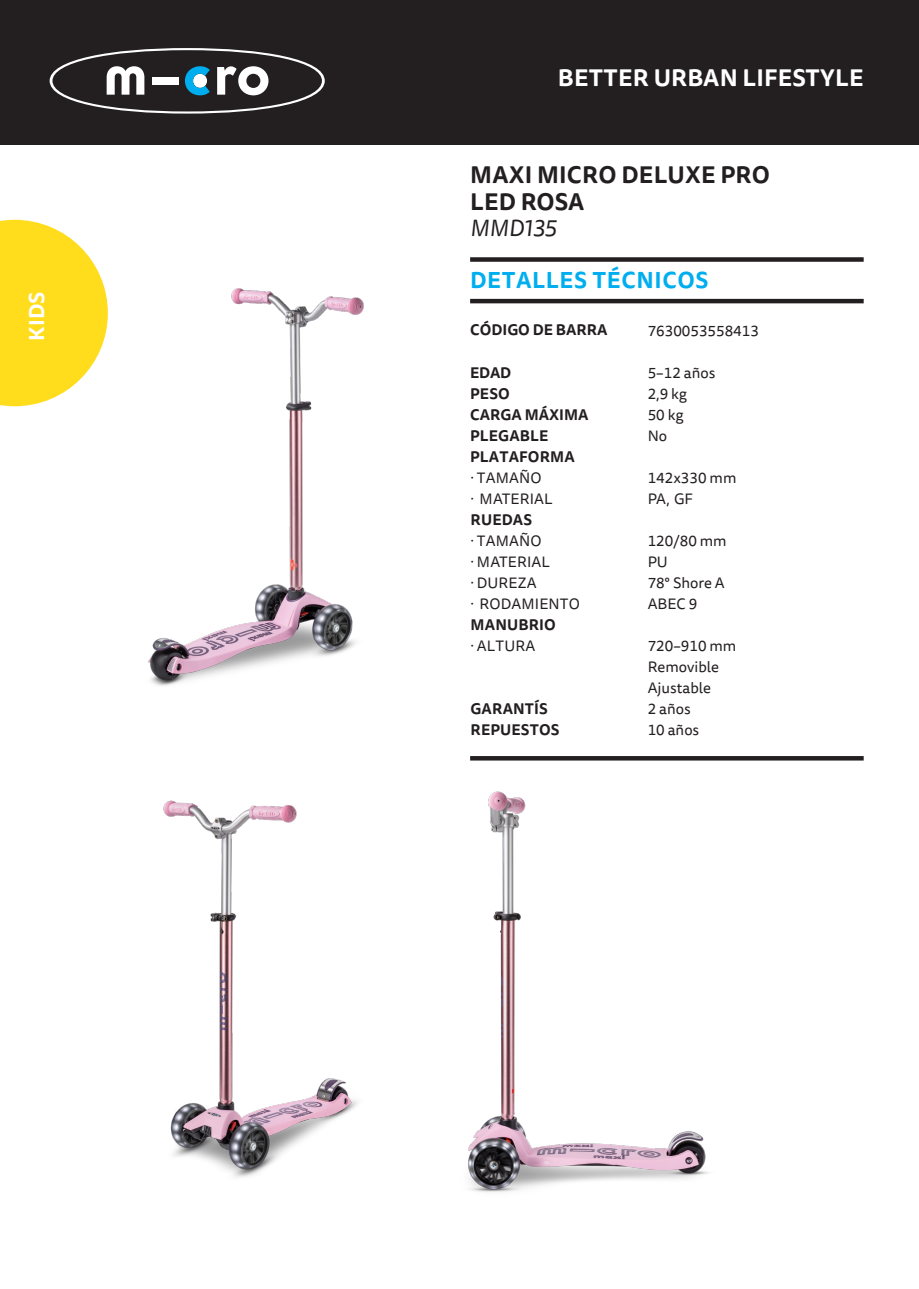
<style>
.page{position:relative;width:919px;height:1289px;background:#fff}
.page>*{position:absolute;margin:0;border:0;box-sizing:border-box;transform-origin:0 0}
.t1{font:700 23.4px/26.5px "Tisa Sans Pro";letter-spacing:.01em;color:#231f20}
.t2{font:700 23.4px "Tisa Sans Pro";letter-spacing:.01em;color:#fff}
.t3{font:italic 23.4px "Tisa Sans Pro";letter-spacing:.005em;color:#231f20}
.t4{font:700 22.5px "Tisa Sans Pro";letter-spacing:.025em;color:#00aeef}
.t5{font:700 21px "Tisa Sans Pro";color:#fff}
.t6{font:15px/21px "Tisa Sans Pro";color:#231f20}
.t7{font:700 15px/21px "Tisa Sans Pro";letter-spacing:.01em;color:#231f20}
</style>
<div class="page">
<div style="left:0;top:0;width:918px;height:145px;background:#231f20"></div>
<img style="left:148px;top:288px;width:216px;height:398px">
<img style="left:163px;top:800px;width:195px;height:378px">
<svg style="left:0;top:220px;width:108px;height:186px"></svg>
<img style="left:468px;top:791px;width:241px;height:401px">
<div style="left:470px;top:257px;width:393px;height:5px;background:#231f20"></div>
<hr style="left:470px;top:299px;width:393px;height:4px;background:#231f20">
<hr style="left:470px;top:756px;width:393px;height:4px;background:#231f20">
<svg style="left:50px;top:48px;width:275px;height:66px"></svg>
<div style="left:52px;top:50px;width:270px;height:61px;background:#231f20;border-radius:50%"></div>
<svg style="left:107px;top:66px;width:37px;height:29px"></svg>
<svg style="left:217px;top:66px;width:51px;height:29px"></svg>
<svg style="left:185px;top:66px;width:25px;height:29px"></svg>
<div style="left:152px;top:77px;width:26px;height:7px;background:#fff"></div>
<h3 class="t5" style="left:21px;top:340px;width:51px;rotate:-90deg">KIDS</h3>
<h1 class="t2" style="left:558px;top:61px;width:307px">BETTER URBAN LIFESTYLE</h1>
<h1 class="t1" style="left:470px;top:161px;width:301px">MAXI MICRO DELUXE PRO<br>LED ROSA</h1>
<h1 class="t3" style="left:470px;top:212px;width:88px">MMD135</h1>
<h2 class="t4" style="left:470px;top:264px;width:240px">DETALLES TÉCNICOS</h2>
<p class="t7" style="left:470px;top:320px;width:139px">CÓDIGO DE BARRA</p>
<p class="t7" style="left:470px;top:362px;width:120px">EDAD<br>PESO<br>CARGA MÁXIMA<br>PLEGABLE<br>PLATAFORMA</p>
<p class="t6" style="left:470px;top:467px;width:84px">· TAMAÑO<br>· MATERIAL</p>
<p class="t7" style="left:470px;top:509px;width:63px">RUEDAS</p>
<p class="t6" style="left:470px;top:530px;width:111px">· TAMAÑO<br>· MATERIAL<br>· DUREZA<br>· RODAMIENTO</p>
<p class="t7" style="left:470px;top:614px;width:87px">MANUBRIO</p>
<p class="t6" style="left:470px;top:635px;width:66px">· ALTURA</p>
<p class="t6" style="left:647px;top:320px;width:113px">7630053558413</p>
<p class="t6" style="left:647px;top:362px;width:69px">5–12 años<br>2,9 kg<br>50 kg<br>No</p>
<p class="t6" style="left:647px;top:467px;width:90px">142x330 mm<br>PA, GF</p>
<p class="t6" style="left:647px;top:530px;width:80px">120/80 mm<br>PU<br>78° Shore A<br>ABEC 9</p>
<p class="t6" style="left:647px;top:635px;width:90px">720–910 mm<br>Removible<br>Ajustable<br>2 años<br>10 años</p>
<p class="t7" style="left:470px;top:698px;width:90px">GARANTÍS<br>REPUESTOS</p>
</div>
